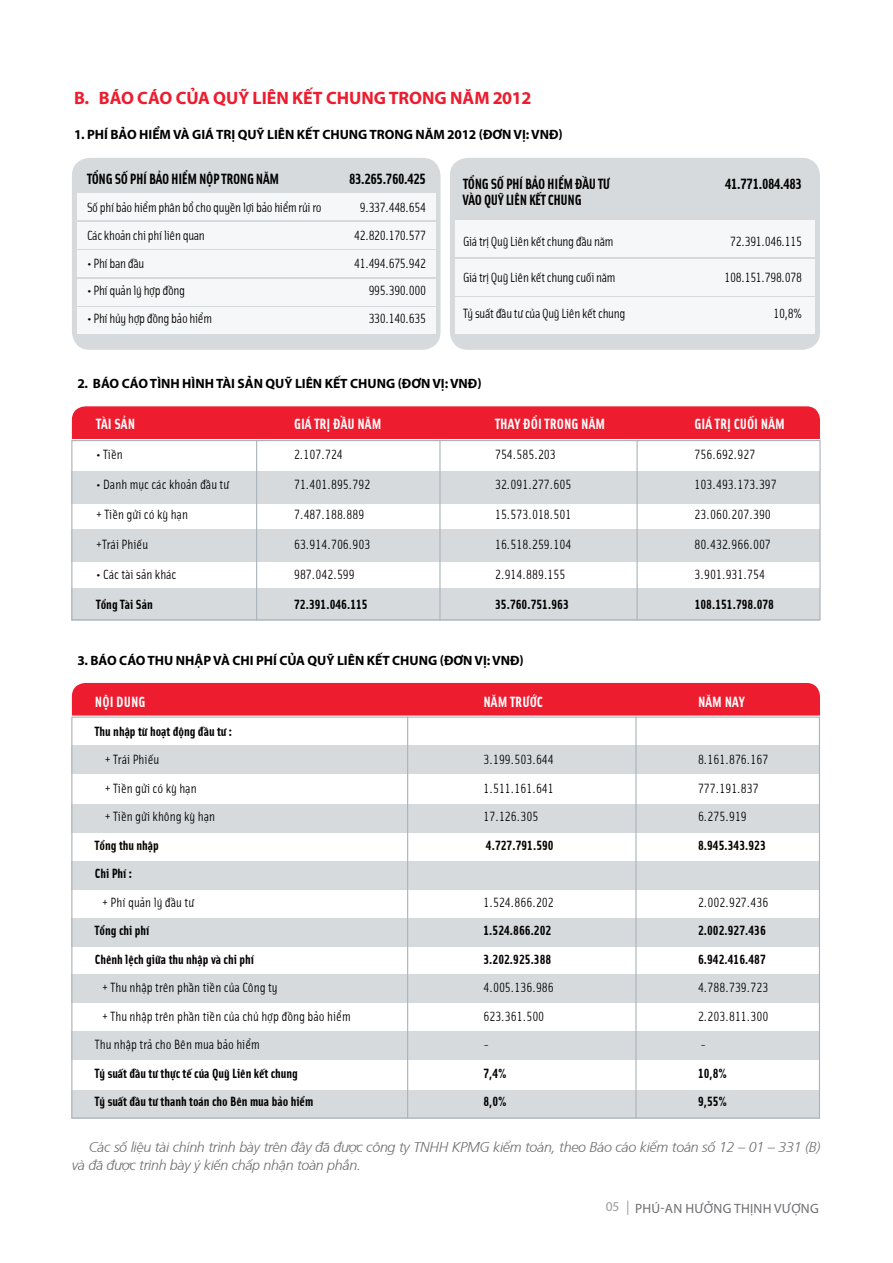
<style>
.page{position:relative;width:893px;height:1263px;background:#fff}
.page>*{position:absolute;margin:0;border:0;box-sizing:border-box;transform-origin:0 0}
.t1{font:700 18px "Myriad Pro";color:#ed1c2e}
.t2{font:700 15px "SFU Solex";letter-spacing:-.025em;color:#000}
.t3{font:700 15px "SFU Solex";color:#fff}
.t4{font:italic 300 14.25px/18px "Frutiger";letter-spacing:-.02em;color:#6d6e71}
.t5{font:13.5px "SFU Solex";color:#000}
.t6{font:700 13.5px "SFU Solex";color:#000}
.t7{font:13.5px "SFU Solex";letter-spacing:-.025em;color:#000}
.t8{font:700 13.5px "Myriad Pro";color:#000}
.t9{font:13.5px "Myriad Pro";letter-spacing:.02em;color:#6d6e71}
</style>
<div class="page">
<svg style="left:627px;top:1200px;width:1px;height:15px"></svg>
<div style="left:72px;top:406px;width:748px;height:33px;background:#ed1c2e"></div>
<div style="left:72px;top:683px;width:748px;height:32px;background:#ed1c2e"></div>
<div style="left:71px;top:472px;width:749px;height:32px;background:#d6dadd"></div>
<div style="left:71px;top:745px;width:748px;height:28px;background:#d6dadd"></div>
<div style="left:71px;top:529px;width:749px;height:33px;background:#d6dadd"></div>
<div style="left:71px;top:804px;width:748px;height:29px;background:#d6dadd"></div>
<div style="left:71px;top:588px;width:749px;height:32px;background:#d6dadd"></div>
<div style="left:71px;top:861px;width:748px;height:28px;background:#d6dadd"></div>
<div style="left:71px;top:918px;width:748px;height:29px;background:#d6dadd"></div>
<div style="left:71px;top:974px;width:748px;height:29px;background:#d6dadd"></div>
<div style="left:71px;top:1032px;width:748px;height:28px;background:#d6dadd"></div>
<div style="left:71px;top:1090px;width:748px;height:28px;background:#d6dadd"></div>
<div style="left:72px;top:158px;width:369px;height:192px;background:#d6dadd;border-radius:18px"></div>
<div style="left:77px;top:193px;width:359px;height:27px;background:#f6f7f8"></div>
<div style="left:77px;top:250px;width:359px;height:27px;background:#f6f7f8"></div>
<div style="left:77px;top:307px;width:359px;height:27px;background:#f6f7f8"></div>
<div style="left:77px;top:222px;width:359px;height:26px;background:#f6f7f8"></div>
<div style="left:77px;top:279px;width:359px;height:27px;background:#f6f7f8"></div>
<div style="left:450px;top:158px;width:370px;height:192px;background:#d6dadd;border-radius:18px"></div>
<div style="left:455px;top:220px;width:360px;height:36px;background:#f6f7f8"></div>
<div style="left:455px;top:297px;width:360px;height:37px;background:#f6f7f8"></div>
<div style="left:455px;top:259px;width:360px;height:36px;background:#f6f7f8"></div>
<div style="left:71px;top:440px;width:750px;height:180px;border:1px solid #a9b3b9"></div>
<hr style="left:256px;top:440px;width:1px;height:180px;background:#a9b3b9">
<hr style="left:439px;top:440px;width:2px;height:180px;background:#a9b3b9">
<hr style="left:636px;top:440px;width:2px;height:180px;background:#a9b3b9">
<hr style="left:635px;top:716px;width:1px;height:402px;background:#a9b3b9">
<hr style="left:407px;top:716px;width:1px;height:402px;background:#a9b3b9">
<h1 class="t1" style="left:74px;top:86px;width:459px">B. BÁO CÁO CỦA QUỸ LIÊN KẾT CHUNG TRONG NĂM 2012</h1>
<p class="t8" style="left:74px;top:126px;width:74px">1. PHÍ BẢO HIỂM</p>
<p class="t8" style="left:173px;top:126px;width:133px">VÀGIÁTRỊ QUỸ LIÊN KẾT</p>
<p class="t8" style="left:322px;top:126px;width:10px">CHUNG</p>
<p class="t8" style="left:369px;top:126px;width:10px">TRONG</p>
<p class="t8" style="left:415px;top:126px;width:11px">NĂM</p>
<p class="t8" style="left:447px;top:126px;width:117px">2012 (ĐƠN VỊ : VNĐ)</p>
<p class="t2" style="left:463px;top:172px;width:148px">Tổng số phí bảo hiểm đầu tư</p>
<p class="t2" style="left:725px;top:172px;width:78px">41.771.084.483</p>
<p class="t2" style="left:87px;top:167px;width:194px">Tổng số phí bảo hiểm nộp trong năm</p>
<p class="t2" style="left:349px;top:167px;width:78px">83.265.760.425</p>
<p class="t7" style="left:87px;top:197px;width:236px">Số phí bảo hiểm phân bổ cho quyền lợi bảo hiểm rủi ro</p>
<p class="t7" style="left:360px;top:197px;width:68px">9.337.448.654</p>
<p class="t7" style="left:87px;top:225px;width:119px">Các khoản chi phí liên quan</p>
<p class="t7" style="left:354px;top:225px;width:73px">42.820.170.577</p>
<p class="t7" style="left:87px;top:252px;width:59px">• Phí ban đầu</p>
<p class="t7" style="left:354px;top:252px;width:73px">41.494.675.942</p>
<p class="t7" style="left:87px;top:280px;width:100px">• Phí quản lý hợp đồng</p>
<p class="t7" style="left:369px;top:280px;width:59px">995.390.000</p>
<p class="t7" style="left:87px;top:308px;width:127px">• Phí hủy hợp đồng bảo hiểm</p>
<p class="t7" style="left:369px;top:308px;width:59px">330.140.635</p>
<p class="t2" style="left:462px;top:188px;width:121px">vào Quỹ Liên kết chung</p>
<p class="t7" style="left:463px;top:230px;width:152px">Giá trị Quỹ Liên kết chung đầu năm</p>
<p class="t7" style="left:730px;top:230px;width:73px">72.391.046.115</p>
<p class="t7" style="left:463px;top:266px;width:154px">Giá trị Quỹ Liên kết chung cuối năm</p>
<p class="t7" style="left:725px;top:266px;width:79px">108.151.798.078</p>
<p class="t7" style="left:463px;top:302px;width:164px">Tỷ suất đầu tư của Quỹ Liên kết chung</p>
<p class="t5" style="left:773px;top:302px;width:30px">10,8%</p>
<p class="t8" style="left:77px;top:375px;width:54px">2. BÁO CÁO</p>
<p class="t8" style="left:150px;top:375px;width:9px">TÌNH</p>
<p class="t8" style="left:182px;top:375px;width:9px">HÌNH</p>
<p class="t8" style="left:216px;top:375px;width:118px">TÀI SẢN QUỸ LIÊN KẾT</p>
<p class="t8" style="left:350px;top:375px;width:10px">CHUNG</p>
<p class="t8" style="left:398px;top:375px;width:85px">(ĐƠN VỊ : VNĐ)</p>
<p class="t3" style="left:96px;top:412px;width:24px">TÀI SẢNG</p>
<p class="t3" style="left:301px;top:412px;width:82px">iá trị đầu năm</p>
<p class="t3" style="left:495px;top:412px;width:112px">Thay đổi trong năm</p>
<p class="t3" style="left:695px;top:412px;width:92px">G iá trị cuối năm</p>
<p class="t5" style="left:96px;top:443px;width:28px">• Tiền</p>
<p class="t5" style="left:294px;top:443px;width:50px">2.107.724</p>
<p class="t5" style="left:495px;top:443px;width:62px">754.585.203</p>
<p class="t5" style="left:695px;top:443px;width:62px">756.692.927</p>
<p class="t5" style="left:96px;top:473px;width:135px">• Danh mục các khoản đầu tư</p>
<p class="t5" style="left:294px;top:473px;width:78px">71.401.895.792</p>
<p class="t5" style="left:495px;top:473px;width:78px">32.091.277.605</p>
<p class="t5" style="left:695px;top:473px;width:84px">103.493.173.397</p>
<p class="t5" style="left:96px;top:503px;width:93px">+ Tiền gửi có kỳ hạn</p>
<p class="t5" style="left:294px;top:503px;width:72px">7.487.188.889</p>
<p class="t5" style="left:495px;top:503px;width:78px">15.573.018.501</p>
<p class="t5" style="left:695px;top:503px;width:78px">23.060.207.390</p>
<p class="t5" style="left:96px;top:533px;width:54px">+Trái Phiếu</p>
<p class="t5" style="left:294px;top:533px;width:78px">63.914.706.903</p>
<p class="t5" style="left:495px;top:533px;width:78px">16.518.259.104</p>
<p class="t5" style="left:695px;top:533px;width:78px">80.432.966.007</p>
<p class="t5" style="left:96px;top:563px;width:82px">• Các tài sản khác</p>
<p class="t5" style="left:294px;top:563px;width:62px">987.042.599</p>
<p class="t5" style="left:495px;top:563px;width:72px">2.914.889.155</p>
<p class="t5" style="left:695px;top:563px;width:72px">3.901.931.754</p>
<p class="t6" style="left:96px;top:593px;width:58px">Tổng Tài Sản</p>
<p class="t6" style="left:294px;top:593px;width:75px">72.391.046.115</p>
<p class="t6" style="left:495px;top:593px;width:75px">35.760.751.963</p>
<p class="t6" style="left:695px;top:593px;width:81px">108.151.798.078</p>
<p class="t8" style="left:77px;top:651px;width:52px">3. BÁO CÁO</p>
<p class="t8" style="left:148px;top:651px;width:10px">THU</p>
<p class="t8" style="left:176px;top:651px;width:65px">NHẬPVÀ CHI</p>
<p class="t8" style="left:256px;top:651px;width:33px">PH Í CỦA</p>
<p class="t8" style="left:308px;top:651px;width:68px">QUỸ LIÊN KẾT</p>
<p class="t8" style="left:392px;top:651px;width:10px">CHUNG</p>
<p class="t8" style="left:440px;top:651px;width:85px">(ĐƠN VỊ : VNĐ)</p>
<p class="t3" style="left:95px;top:690px;width:52px">Nội dung</p>
<p class="t3" style="left:483px;top:690px;width:61px">Năm trước</p>
<p class="t3" style="left:698px;top:690px;width:48px">Năm nay</p>
<p class="t6" style="left:95px;top:721px;width:139px">Thu nhập từ hoạt động đầu tư :</p>
<p class="t5" style="left:105px;top:749px;width:56px">+ Trái Phiếu</p>
<p class="t5" style="left:483px;top:749px;width:72px">3.199.503.644</p>
<p class="t5" style="left:698px;top:749px;width:72px">8.161.876.167</p>
<p class="t5" style="left:105px;top:778px;width:93px">+ Tiền gửi có kỳ hạn</p>
<p class="t5" style="left:483px;top:778px;width:72px">1.511.161.641</p>
<p class="t5" style="left:698px;top:778px;width:62px">777.191.837</p>
<p class="t5" style="left:105px;top:806px;width:112px">+ Tiền gửi không kỳ hạn</p>
<p class="t5" style="left:483px;top:806px;width:56px">17.126.305</p>
<p class="t5" style="left:698px;top:806px;width:50px">6.275.919</p>
<p class="t6" style="left:95px;top:835px;width:66px">Tổng thu nhập</p>
<p class="t6" style="left:486px;top:835px;width:69px">4.727.791.590</p>
<p class="t6" style="left:698px;top:835px;width:69px">8.945.343.923</p>
<p class="t6" style="left:95px;top:863px;width:39px">Chi Phí :</p>
<p class="t5" style="left:102px;top:891px;width:93px">+ Phí quản lý đầu tư</p>
<p class="t5" style="left:483px;top:891px;width:72px">1.524.866.202</p>
<p class="t5" style="left:698px;top:891px;width:72px">2.002.927.436</p>
<p class="t6" style="left:95px;top:920px;width:56px">Tổng chi phí</p>
<p class="t6" style="left:483px;top:920px;width:69px">1.524.866.202</p>
<p class="t6" style="left:698px;top:920px;width:69px">2.002.927.436</p>
<p class="t6" style="left:95px;top:948px;width:161px">Chênh lệch giữa thu nhập và chi phí</p>
<p class="t6" style="left:483px;top:948px;width:69px">3.202.925.388</p>
<p class="t6" style="left:698px;top:948px;width:69px">6.942.416.487</p>
<p class="t5" style="left:102px;top:977px;width:177px">+ Thu nhập trên phần tiền của Công ty</p>
<p class="t5" style="left:483px;top:977px;width:72px">4.005.136.986</p>
<p class="t5" style="left:698px;top:977px;width:72px">4.788.739.723</p>
<p class="t5" style="left:102px;top:1005px;width:250px">+ Thu nhập trên phần tiền của chủ hợp đồng bảo hiểm</p>
<p class="t5" style="left:483px;top:1005px;width:62px">623.361.500</p>
<p class="t5" style="left:698px;top:1005px;width:72px">2.203.811.300</p>
<p class="t5" style="left:95px;top:1034px;width:166px">Thu nhập trả cho Bên mua bảo hiểm</p>
<p class="t5" style="left:483px;top:1034px;width:7px">-</p>
<p class="t5" style="left:700px;top:1034px;width:7px">-</p>
<p class="t6" style="left:95px;top:1062px;width:204px">Tỷ suất đầu tư thực tế của Quỹ Liên kết chung</p>
<p class="t6" style="left:483px;top:1062px;width:25px">7,4%</p>
<p class="t6" style="left:698px;top:1062px;width:30px">10,8%</p>
<p class="t6" style="left:95px;top:1091px;width:220px">Tỷ suất đầu tư thanh toán cho Bên mua bảo hiểm</p>
<p class="t6" style="left:483px;top:1091px;width:25px">8,0%</p>
<p class="t6" style="left:698px;top:1091px;width:30px">9,55%</p>
<p class="t4" style="left:72px;top:1137px;width:750px;text-indent:17px">Các số liệu tài chính trình bày trên đây đã được công ty TNHH KPMG kiểm toán, theo Báo cáo kiểm toán số 12 – 01 – 331 (B) và đã được trình bày ý kiến chấp nhận toàn phần.</p>
<p class="t9" style="left:606px;top:1200px;width:215px">05 PHÚ-AN HƯỞNG THỊNH VƯỢNG</p>
</div>
